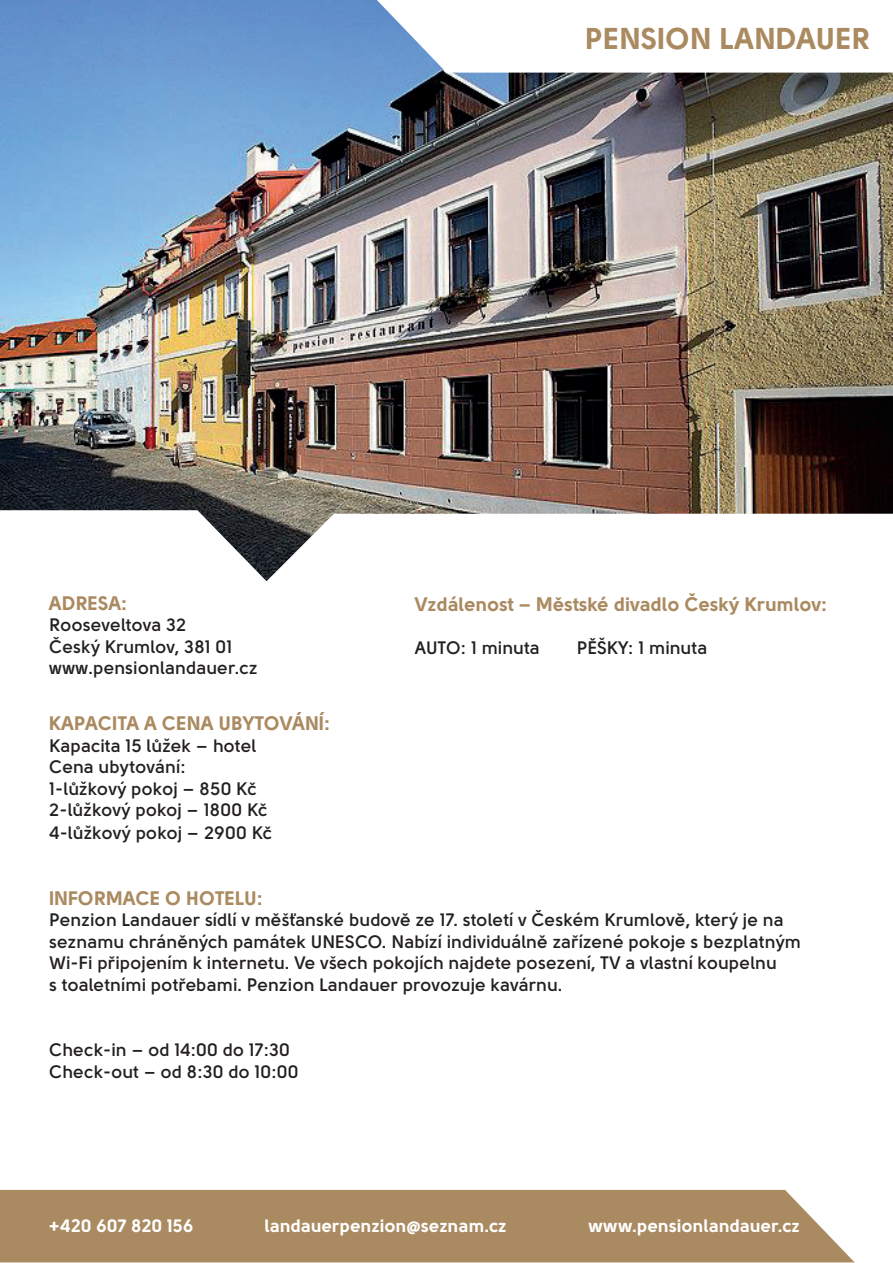
<style>
.page{position:relative;width:893px;height:1263px;background:#fff}
.page>*{position:absolute;margin:0;border:0;box-sizing:border-box;transform-origin:0 0}
.t1{font:30px "Solomon Sans Bold";color:#aa8a60}
.t2{font:19.5px "Solomon Sans Bold";color:#aa8a60}
.t3{font:700 18px/21.6px "Solomon Sans Semi";color:#231f20}
.t4{font:18px "Solomon Sans Bold";color:#fff}
</style>
<div class="page">
<img style="left:0;top:0;width:893px;height:510px">
<svg style="left:0;top:510px;width:893px;height:72px"></svg>
<svg style="left:377px;top:0;width:516px;height:73px"></svg>
<div style="left:0;top:1190px;width:854px;height:72px;background:#aa8a60"></div>
<h1 class="t1" style="left:585px;top:20px;width:287px">PENSION LANDAUER</h1>
<p class="t2" style="left:49px;top:591px;width:79px">ADRESA:</p>
<p class="t3" style="left:49px;top:614px;width:210px">Rooseveltova 32<br>Český Krumlov, 381 01 www.pensionlandauer.cz</p>
<p class="t2" style="left:49px;top:712px;width:282px">KAPACITA A CENA UBYTOVÁNÍ:</p>
<p class="t3" style="left:49px;top:734px;width:225px">Kapacita 15 lůžek – hotel<br>Cena ubytování:<br>1-lůžkový pokoj – 850 Kč<br>2-lůžkový pokoj – 1800 Kč<br>4-lůžkový pokoj – 2900 Kč</p>
<p class="t2" style="left:415px;top:592px;width:414px">Vzdálenost – Městské divadlo Český Krumlov:</p>
<p class="t3" style="left:415px;top:637px;width:127px">AUTO: 1 minuta</p>
<p class="t3" style="left:577px;top:637px;width:132px">PĚŠKY: 1 minuta</p>
<p class="t2" style="left:49px;top:886px;width:215px">INFORMACE O HOTELU:</p>
<p class="t3" style="left:49px;top:909px;width:753px">Penzion Landauer sídlí v měšťanské budově ze 17. století v Českém Krumlově, který je na seznamu chráněných památek UNESCO. Nabízí individuálně zařízené pokoje s bezplatným Wi-Fi připojením k internetu. Ve všech pokojích najdete posezení, TV a vlastní koupelnu<br>s toaletními potřebami. Penzion Landauer provozuje kavárnu.</p>
<p class="t3" style="left:49px;top:1039px;width:251px">Check-in – od 14:00 do 17:30<br>Check-out – od 8:30 do 10:00</p>
<p class="t4" style="left:49px;top:1215px;width:147px">+420 607 820 156</p>
<p class="t4" style="left:265px;top:1215px;width:243px">landauerpenzion@seznam.cz</p>
<p class="t4" style="left:589px;top:1215px;width:213px">www.pensionlandauer.cz</p>
</div>
